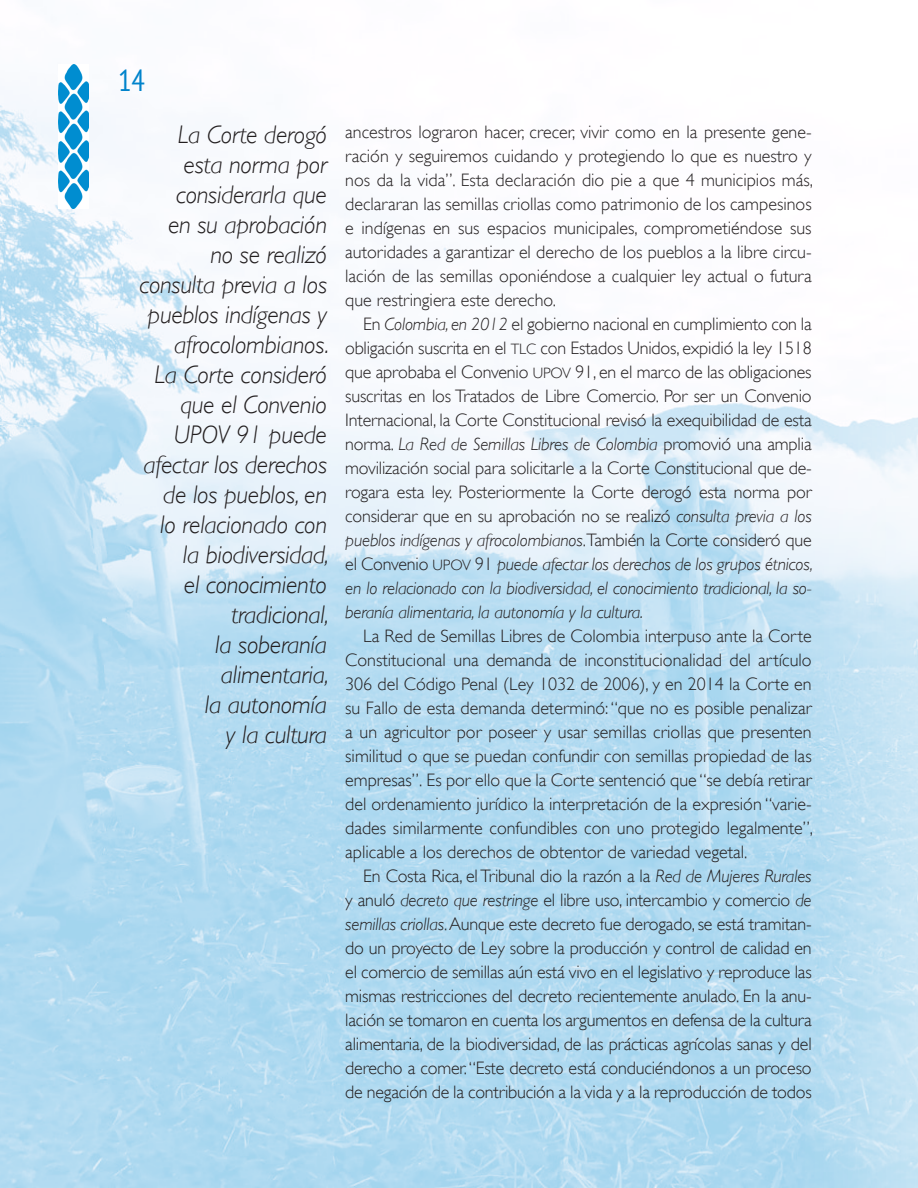
<style>
.page{position:relative;width:918px;height:1188px;background:#fff}
.page>*{position:absolute;margin:0;border:0;box-sizing:border-box;transform-origin:0 0}
.t1{font:condensed 30px "PT Sans";color:#0083cb}
.balazo{font:italic 300 25.5px/30px "Gill Sans";letter-spacing:-.01em;color:#231f20;text-align:right}
.cuerpo{font:300 18px/24px "Gill Sans";color:#231f20;text-align:justify}
.s1{font-style:italic}
.s2{font-size:15px}
</style>
<div class="page">
<img style="left:0;top:64px;width:918px;height:1124px">
<img style="left:58px;top:65px;width:30px;height:143px">
<p class="t1" style="left:118px;top:61px;width:28px">14</p>
<p class="balazo" style="left:139px;top:119px;width:191px">La Corte derogó esta norma por considerarla que<br>en su aprobación<br>no se realizó consulta previa a los pueblos indígenas y afrocolombianos.</p>
<p class="balazo" style="left:144px;top:359px;width:187px">La Corte consideró que el Convenio<br>UPOV 91 puede afectar los derechos de los pueblos, en lo relacionado con la biodiversidad,<br>el conocimiento tradicional,<br>la soberanía alimentaria,<br>la autonomía<br>y la cultura</p>
<p class="cuerpo" style="left:345px;top:120px;width:469px">ancestros lograron hacer, crecer, vivir como en la presente gene&shy;ración y seguiremos cuidando y protegiendo lo que es nuestro y nos da la vida”. Esta declaración dio pie a que 4 municipios más, declararan las semillas criollas como patrimonio de los campesinos e indígenas en sus espacios municipales, comprometiéndose sus autoridades a garantizar el derecho de los pueblos a la libre circu&shy;lación de las semillas oponiéndose a cualquier ley actual o futura que restringiera este derecho.</p>
<p class="cuerpo" style="left:345px;top:312px;width:469px;text-indent:18px">En <span class="s1">Colombia, en 2012</span> el gobierno nacional en cumplimiento con la obligación suscrita en el <span class="s2">TLC</span> con Estados Unidos, expidió la ley 1518 que aprobaba el Convenio <span class="s2">UPOV</span> 91, en el marco de las obligaciones suscritas en los Tratados de Libre Comercio. Por ser un Convenio Internacional, la Corte Constitucional revisó la exequibilidad de esta norma. <span class="s1">La Red de Semillas Libres de Colombia</span> promovió una amplia movilización social para solicitarle a la Corte Constitucional que de&shy;rogara esta ley. Posteriormente la Corte derogó esta norma por considerar que en su aprobación no se realizó <span class="s1">consulta previa a los pueblos indígenas y afrocolombianos</span>.También la Corte consideró que el Convenio <span class="s2">UPOV</span> 91 <span class="s1">puede afectar los derechos de los grupos étnicos, en lo relacionado con la biodiversidad, el conocimiento tradicional, la so&shy;beranía alimentaria, la autonomía y la cultura.</span></p>
<p class="cuerpo" style="left:345px;top:624px;width:469px;text-indent:18px">La Red de Semillas Libres de Colombia interpuso ante la Corte Constitucional una demanda de inconstitucionalidad del artículo 306 del Código Penal (Ley 1032 de 2006), y en 2014 la Corte en su Fallo de esta demanda determinó: “que no es posible penalizar a un agricultor por poseer y usar semillas criollas que presenten similitud o que se puedan confundir con semillas propiedad de las empresas”. Es por ello que la Corte sentenció que “se debía retirar del ordenamiento jurídico la interpretación de la expresión “varie&shy;dades similarmente confundibles con uno protegido legalmente”, aplicable a los derechos de obtentor de variedad vegetal.</p>
<p class="cuerpo" style="left:345px;top:864px;width:468px;text-indent:18px">En Costa Rica, el Tribunal dio la razón a la <span class="s1">Red de Mujeres Rurales </span>y anuló <span class="s1">decreto que restringe</span> el libre uso, intercambio y comercio <span class="s1">de semillas criollas</span>. Aunque este decreto fue derogado, se está tramitan&shy;do un proyecto de Ley sobre la producción y control de calidad en el comercio de semillas aún está vivo en el legislativo y reproduce las mismas restricciones del decreto recientemente anulado. En la anu&shy;lación se tomaron en cuenta los argumentos en defensa de la cultura alimentaria, de la biodiversidad, de las prácticas agrícolas sanas y del derecho a comer. “Este decreto está conduciéndonos a un proceso de negación de la contribución a la vida y a la reproducción de todos</p>
</div>
